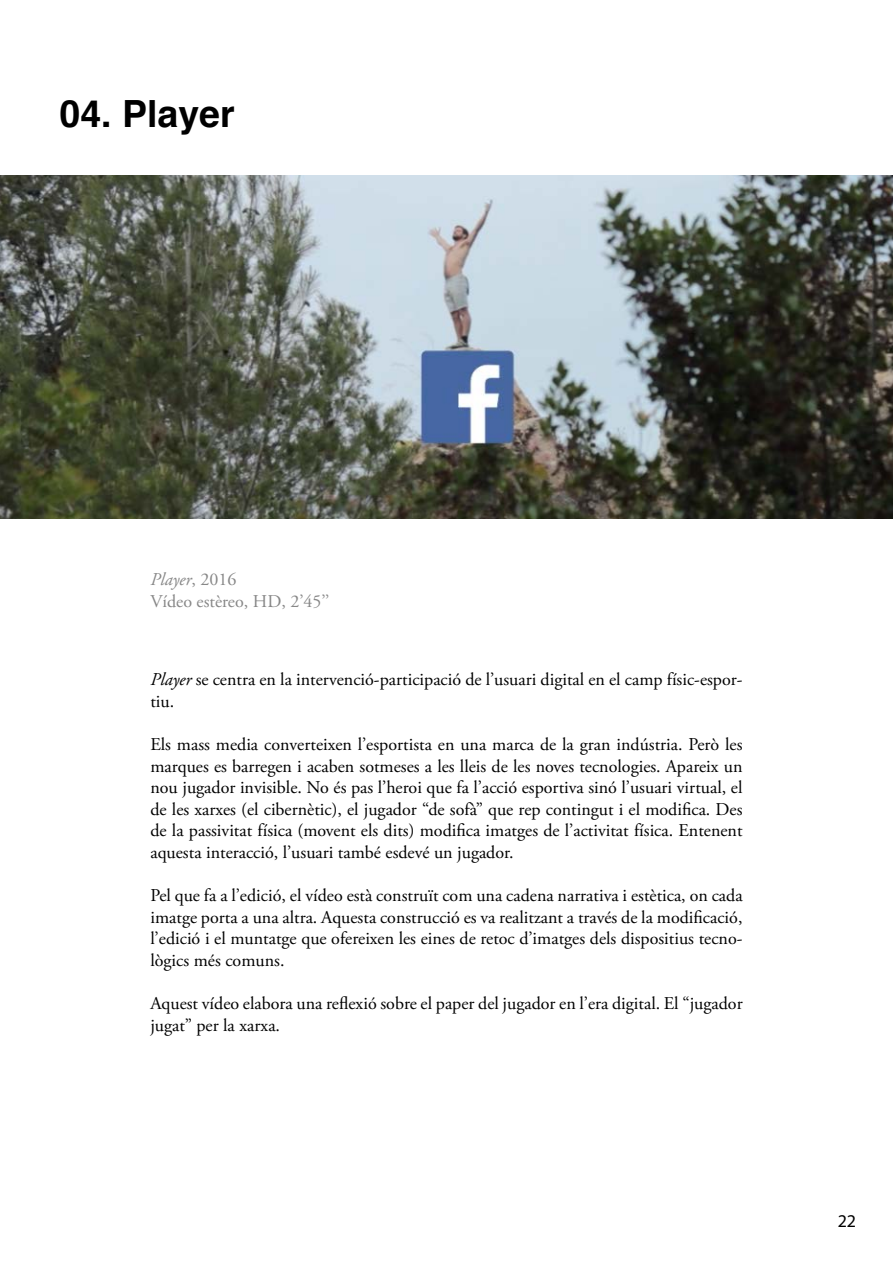
<style>
.page{position:relative;width:893px;height:1263px;background:#fff}
.page>*{position:absolute;margin:0;border:0;box-sizing:border-box;transform-origin:0 0}
.t1{font:700 37.5px "Helvetica";color:#000}
.t2{font:18px/21.6px "Adobe Garamond Pro";color:#000}
.t3{font:18px/21.6px "Adobe Garamond Pro";color:#878787}
.t4{font:18px "Myriad Pro";color:#000}
.s1{font-style:italic}
</style>
<div class="page">
<img style="left:0;top:175px;width:893px;height:344px">
<h1 class="t1" style="left:60px;top:84px;width:177px">04. Player</h1>
<p class="t3" style="left:150px;top:569px;width:180px"><span class="s1">Player</span>, 2016<br>Vídeo estèreo, HD, 2’45’’</p>
<p class="t2" style="left:150px;top:669px;width:594px"><span class="s1">Player</span> se centra en la intervenció-participació de l’usuari digital en el camp físic-espor&shy;tiu.</p>
<p class="t2" style="left:150px;top:734px;width:594px;text-align:justify">Els mass media converteixen l’esportista en una marca de la gran indústria. Però les marques es barregen i acaben sotmeses a les lleis de les noves tecnologies. Apareix un nou jugador invisible. No és pas l’heroi que fa l’acció esportiva sinó l’usuari virtual, el de les xarxes (el cibernètic), el jugador “de sofà” que rep contingut i el modifica. Des de la passivitat física (movent els dits) modifica imatges de l’activitat física. Entenent aquesta interacció, l’usuari també esdevé un jugador.</p>
<p class="t2" style="left:150px;top:885px;width:594px;text-align:justify">Pel que fa a l’edició, el vídeo està construït com una cadena narrativa i estètica, on cada imatge porta a una altra. Aquesta construcció es va realitzant a través de la modificació, l’edició i el muntatge que ofereixen les eines de retoc d’imatges dels dispositius tecno&shy;lògics més comuns.</p>
<p class="t2" style="left:150px;top:993px;width:594px">Aquest vídeo elabora una reflexió sobre el paper del jugador en l’era digital. El “jugador jugat” per la xarxa.</p>
<p class="t4" style="left:838px;top:1209px;width:20px">22</p>
</div>
